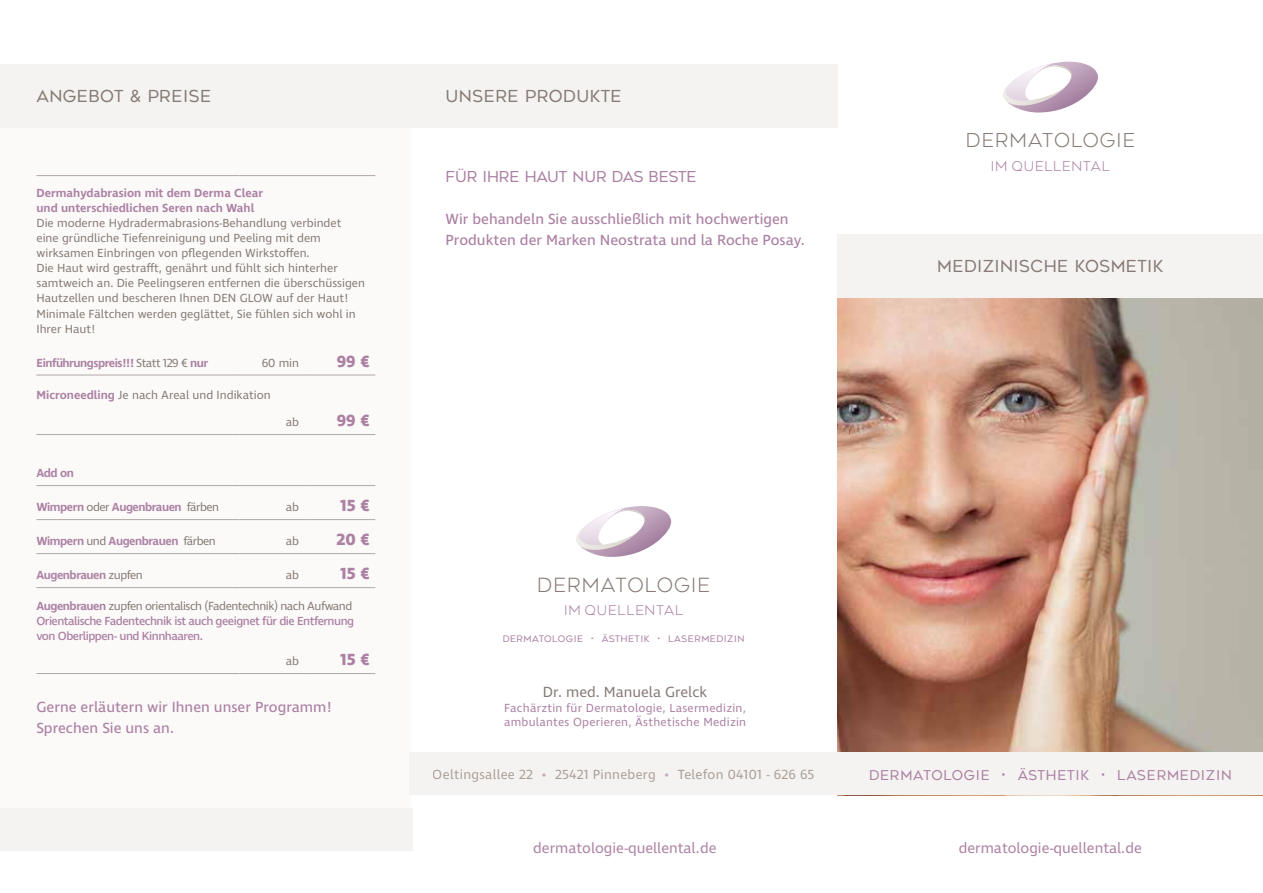
<style>
.page{position:relative;width:1263px;height:893px;background:#fff}
.page>*{position:absolute;margin:0;border:0;box-sizing:border-box;transform-origin:0 0}
.t1{font:300 19.5px "Geometos Neue";letter-spacing:.06em;color:#867b76}
.t2{font:300 19.05px "Geometos Neue";letter-spacing:.06em;color:#867b76}
.t3{font:16.5px "Geometos Neue";letter-spacing:.03em;color:#867b76}
.t4{font:700 16.5px "Ingra";color:#ac81a3}
.t5{font:15px/21px "Ingra";color:#ac81a3}
.t6{font:15px "Ingra";color:#ac81a3}
.t7{font:15px "Geometos Neue";color:#ac81a3}
.t8{font:15px "Ingra";color:#867b76}
.t9{font:13.5px "Ingra";letter-spacing:.02em;color:#b0a7a2}
.t10{font:13.5px "Geometos Neue";letter-spacing:.06em;color:#ac81a3}
.t11{font:300 13.5px "Geometos Neue";letter-spacing:.065em;color:#ac81a3}
.t12{font:12px/15px "Ingra";color:#867b76}
.t13{font:500 12px/15px "Ingra";letter-spacing:-.04em;color:#ac81a3}
.t14{font:600 12px "Ingra";letter-spacing:-.04em;color:#ac81a3}
.t15{font:12px/13.5px "Ingra";letter-spacing:.02em;color:#ac81a3}
.t16{font:600 12px/15px "Ingra";color:#ac81a3}
.t17{font:9px "Geometos Neue";letter-spacing:.06em;color:#ac81a3}
.s1{font-weight:400;color:#867b76}
.s2{font-weight:600;color:#ac81a3}
.s3{font-weight:600}
.s4{color:#cdb5ca}
</style>
<div class="page">
<div style="left:0;top:128px;width:411px;height:680px;background:#fbfaf9"></div>
<img style="left:838px;top:297px;width:425px;height:456px">
<div style="left:838px;top:234px;width:425px;height:63px;background:#f5f3f1"></div>
<div style="left:410px;top:753px;width:853px;height:42px;background:#f5f3f1"></div>
<svg style="left:1003px;top:62px;width:95px;height:50px"></svg>
<div style="left:0;top:64px;width:838px;height:64px;background:#f5f3f1"></div>
<div style="left:0;top:808px;width:412px;height:42px;background:#f5f3f1"></div>
<hr style="left:36px;top:175px;width:203px;height:1px;background:#b0a7a2">
<hr style="left:239px;top:175px;width:66px;height:1px;background:#b0a7a2">
<hr style="left:305px;top:175px;width:70px;height:1px;background:#b0a7a2">
<hr style="left:36px;top:673px;width:203px;height:1px;background:#b0a7a2">
<hr style="left:239px;top:673px;width:66px;height:1px;background:#b0a7a2">
<hr style="left:305px;top:673px;width:70px;height:1px;background:#b0a7a2">
<hr style="left:36px;top:375px;width:203px;height:1px;background:#b0a7a2">
<hr style="left:239px;top:375px;width:66px;height:1px;background:#b0a7a2">
<hr style="left:305px;top:375px;width:70px;height:1px;background:#b0a7a2">
<hr style="left:36px;top:434px;width:203px;height:1px;background:#b0a7a2">
<hr style="left:239px;top:434px;width:66px;height:1px;background:#b0a7a2">
<hr style="left:305px;top:434px;width:70px;height:1px;background:#b0a7a2">
<hr style="left:36px;top:485px;width:203px;height:1px;background:#b0a7a2">
<hr style="left:239px;top:485px;width:66px;height:1px;background:#b0a7a2">
<hr style="left:305px;top:485px;width:70px;height:1px;background:#b0a7a2">
<hr style="left:36px;top:519px;width:203px;height:1px;background:#b0a7a2">
<hr style="left:239px;top:519px;width:66px;height:1px;background:#b0a7a2">
<hr style="left:305px;top:519px;width:70px;height:1px;background:#b0a7a2">
<hr style="left:36px;top:553px;width:203px;height:1px;background:#b0a7a2">
<hr style="left:239px;top:553px;width:66px;height:1px;background:#b0a7a2">
<hr style="left:305px;top:553px;width:70px;height:1px;background:#b0a7a2">
<hr style="left:36px;top:587px;width:203px;height:1px;background:#b0a7a2">
<hr style="left:239px;top:587px;width:66px;height:1px;background:#b0a7a2">
<hr style="left:305px;top:587px;width:70px;height:1px;background:#b0a7a2">
<svg style="left:576px;top:506px;width:96px;height:51px"></svg>
<h3 class="t3" style="left:36px;top:86px;width:176px">ANGEBOT &amp; PREISE</h3>
<p class="t16" style="left:36px;top:187px;width:228px">Dermahydabrasion mit dem Derma Clear und unterschiedlichen Seren nach Wahl</p>
<p class="t12" style="left:36px;top:217px;width:330px">Die moderne Hydradermabrasions-Behandlung verbindet eine gründliche Tiefenreinigung und Peeling mit dem wirksamen Einbringen von pflegenden Wirkstoffen.<br>Die Haut wird gestrafft, genährt und fühlt sich hinterher samtweich an. Die Peelingseren entfernen die überschüssigen Hautzellen und bescheren Ihnen DEN GLOW auf der Haut!<br>Minimale Fältchen werden geglättet, Sie fühlen sich wohl in Ihrer Haut!</p>
<p class="t14" style="left:36px;top:355px;width:173px">Einführungspreis!!! <span class="s1">Statt 129 €</span> nur</p>
<p class="t12" style="left:262px;top:356px;width:39px">60 min</p>
<h3 class="t4" style="left:337px;top:350px;width:34px">99 €</h3>
<p class="t12" style="left:36px;top:388px;width:236px"><span class="s2">Microneedling</span> Je nach Areal und Indikation</p>
<p class="t12" style="left:286px;top:415px;width:15px">ab</p>
<h3 class="t4" style="left:337px;top:410px;width:34px">99 €</h3>
<p class="t14" style="left:36px;top:466px;width:39px">Add on</p>
<p class="t14" style="left:36px;top:500px;width:184px">Wimpern <span class="s1">oder</span> Augenbrauen <span class="s1">färben</span></p>
<p class="t12" style="left:286px;top:500px;width:15px">ab</p>
<h3 class="t4" style="left:340px;top:495px;width:31px">15 €</h3>
<p class="t14" style="left:36px;top:534px;width:181px">Wimpern <span class="s1">und</span> Augenbrauen <span class="s1">färben</span></p>
<p class="t12" style="left:286px;top:534px;width:15px">ab</p>
<h3 class="t4" style="left:336px;top:529px;width:34px">20 €</h3>
<p class="t14" style="left:36px;top:568px;width:108px">Augenbrauen <span class="s1">zupfen</span></p>
<p class="t12" style="left:286px;top:568px;width:15px">ab</p>
<h3 class="t4" style="left:340px;top:563px;width:31px">15 €</h3>
<p class="t13" style="left:36px;top:599px;width:319px"><span class="s3">Augenbrauen</span> <span class="s1">zupfen orientalisch (Fadentechnik) nach Aufwand<br></span>Orientalische Fadentechnik ist auch geeignet für die Entfernung von Oberlippen- und Kinnhaaren.</p>
<p class="t12" style="left:286px;top:654px;width:15px">ab</p>
<h3 class="t4" style="left:340px;top:649px;width:31px">15 €</h3>
<p class="t5" style="left:36px;top:697px;width:297px">Gerne erläutern wir Ihnen unser Programm!<br>Sprechen Sie uns an.</p>
<h3 class="t3" style="left:445px;top:86px;width:178px">UNSERE PRODUKTE</h3>
<p class="t7" style="left:445px;top:168px;width:252px">FÜR IHRE HAUT NUR DAS BESTE</p>
<p class="t5" style="left:445px;top:210px;width:361px">Wir behandeln Sie ausschließlich mit hochwertigen<br>Produkten der Marken Neostrata und la Roche Posay.</p>
<h2 class="t2" style="left:966px;top:129px;width:170px">DERMATOLOGIE</h2>
<p class="t11" style="left:991px;top:158px;width:120px">IM QUELLENTAL</p>
<h3 class="t3" style="left:937px;top:256px;width:228px">MEDIZINISCHE KOSMETIK</h3>
<h1 class="t1" style="left:537px;top:574px;width:174px">DERMATOLOGIE</h1>
<p class="t11" style="left:564px;top:603px;width:120px">IM QUELLENTAL</p>
<p class="t17" style="left:503px;top:634px;width:243px">DERMATOLOGIE • ÄSTHETIK • LASERMEDIZIN</p>
<p class="t8" style="left:543px;top:683px;width:166px">Dr. med. Manuela Grelck</p>
<p class="t15" style="left:504px;top:702px;width:244px">Fachärztin für Dermatologie, Lasermedizin, ambulantes Operieren, Ästhetische Medizin</p>
<p class="t9" style="left:433px;top:766px;width:383px">Oeltingsallee 22 <span class="s4">•</span> 25421 Pinneberg <span class="s4">•</span> Telefon 04101 - 626 65</p>
<p class="t10" style="left:869px;top:767px;width:364px">DERMATOLOGIE • ÄSTHETIK • LASERMEDIZIN</p>
<p class="t6" style="left:533px;top:839px;width:185px">dermatologie-quellental.de</p>
<p class="t6" style="left:959px;top:839px;width:185px">dermatologie-quellental.de</p>
</div>
